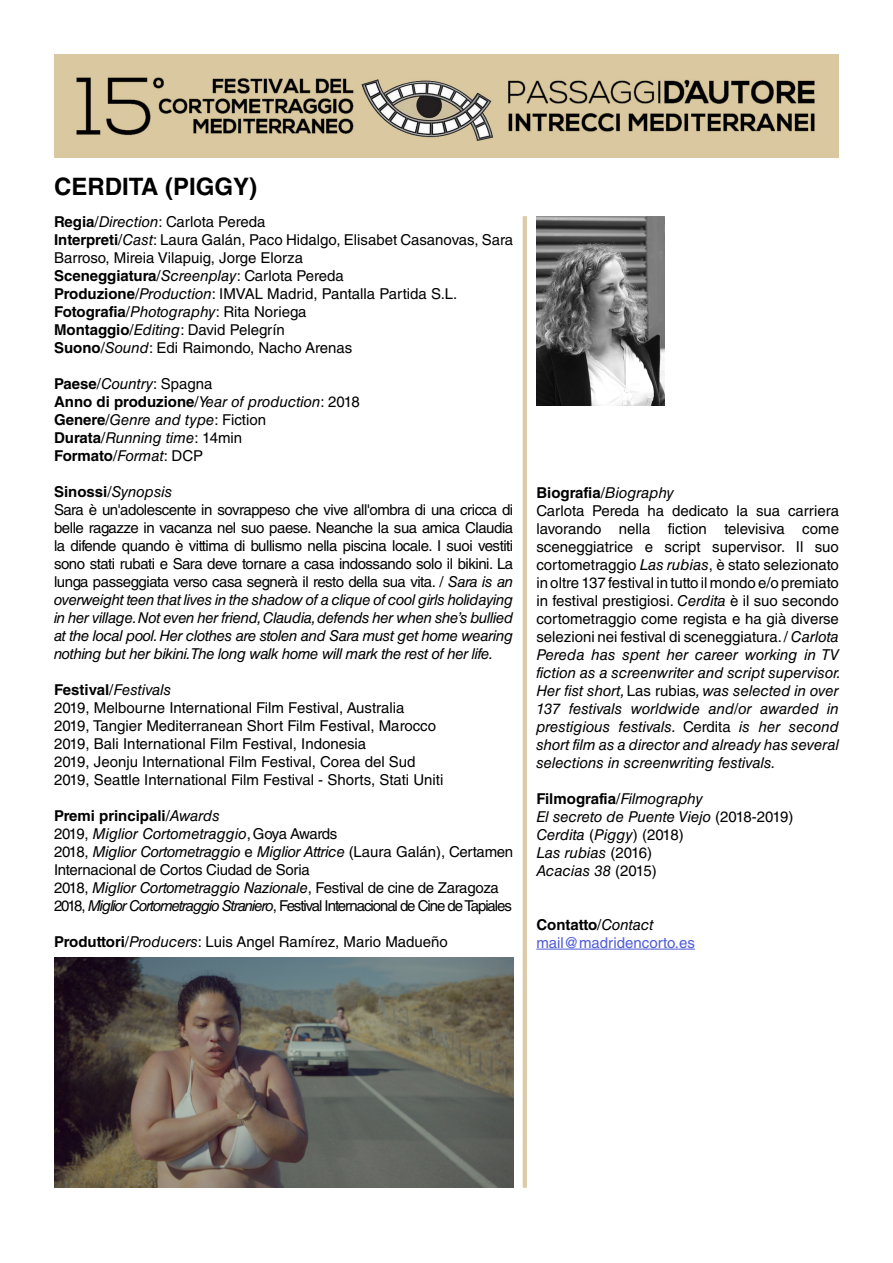
<style>
.page{position:relative;width:893px;height:1263px;background:#fff}
.page>*{position:absolute;margin:0;border:0;box-sizing:border-box;transform-origin:0 0}
.t1{font:700 24px "Helvetica LT Std";color:#000}
.t2{font:15px/18px "Helvetica LT Std";color:#000}
.t3{font:italic 15px "Helvetica LT Std";color:#000}
.t4{font:15px/18px "Helvetica LT Std";letter-spacing:-.02em;color:#000}
.t5{font:700 15px "Helvetica LT Std";color:#000}
.t6{font:15px "Helvetica LT Std";letter-spacing:-.07em;color:#000}
.t7{font:15px "Helvetica LT Std";color:#4f5cd6}
.s1{font-weight:700}
.s2{font-style:italic}
.s3{font-weight:400}
.s4{font-weight:400;font-style:italic}
.s5{font-weight:700;font-style:normal}
.s6{font-style:normal}
</style>
<div class="page">
<hr style="left:523px;top:216px;width:4px;height:972px;background:#ddcba8">
<div style="left:54px;top:54px;width:785px;height:103px;background:#dac8a0"></div>
<img style="left:76px;top:77px;width:739px;height:64px">
<img style="left:536px;top:216px;width:128px;height:189px">
<img style="left:54px;top:957px;width:459px;height:231px">
<hr style="left:536px;top:949px;width:159px;height:1px;background:#4f5cd6">
<p class="t1" style="left:54px;top:172px;width:205px">CERDITA (PIGGY)</p>
<p class="t2" style="left:54px;top:213px;width:213px"><span class="s1">Regia</span>/<span class="s2">Direction</span>: Carlota Pereda</p>
<p class="t2" style="left:54px;top:231px;width:461px"><span class="s1">Interpreti</span>/<span class="s2">Cast</span>: Laura Galán, Paco Hidalgo, Elisabet Casanovas, Sara<br>Barroso, Mireia Vilapuig, Jorge Elorza</p>
<p class="t2" style="left:54px;top:267px;width:291px"><span class="s1">Sceneggiatura</span>/<span class="s2">Screenplay</span>: Carlota Pereda</p>
<p class="t2" style="left:54px;top:285px;width:405px"><span class="s1">Produzione</span>/<span class="s2">Production</span>: IMVAL Madrid, Pantalla Partida S.L.</p>
<p class="t2" style="left:54px;top:303px;width:254px"><span class="s1">Fotografia</span>/<span class="s2">Photography</span>: Rita Noriega</p>
<p class="t2" style="left:54px;top:321px;width:232px"><span class="s1">Montaggio</span>/<span class="s2">Editing</span>: David Pelegrín</p>
<p class="t2" style="left:54px;top:339px;width:300px"><span class="s1">Suono</span>/<span class="s2">Sound</span>: Edi Raimondo, Nacho Arenas</p>
<p class="t2" style="left:54px;top:375px;width:160px"><span class="s1">Paese</span>/<span class="s2">Country</span>: Spagna</p>
<p class="t5" style="left:54px;top:392px;width:307px">Anno di produzione<span class="s3">/</span><span class="s4">Year of production</span><span class="s3">: 2018</span></p>
<p class="t3" style="left:54px;top:411px;width:213px"><span class="s5">Genere</span><span class="s6">/</span>Genre and type<span class="s6">: Fiction</span></p>
<p class="t3" style="left:54px;top:429px;width:190px"><span class="s5">Durata</span><span class="s6">/</span>Running time<span class="s6">: 14min</span></p>
<p class="t5" style="left:54px;top:446px;width:151px">Formato<span class="s3">/</span><span class="s4">Format</span><span class="s3">: DCP</span></p>
<p class="t3" style="left:54px;top:483px;width:120px"><span class="s5">Sinossi</span><span class="s6">/</span>Synopsis</p>
<p class="t2" style="left:54px;top:501px;width:461px;text-align:justify">Sara è un'adolescente in sovrappeso che vive all'ombra di una cricca di belle ragazze in vacanza nel suo paese. Neanche la sua amica Claudia la difende quando è vittima di bullismo nella piscina locale. I suoi vestiti sono stati rubati e Sara deve tornare a casa indossando solo il bikini. La lunga passeggiata verso casa segnerà il resto della sua vita. / <span class="s2">Sara is an overweight teen that lives in the shadow of a clique of cool girls holidaying in her village. Not even her friend, Claudia, defends her when she’s bullied at the local pool. Her clothes are stolen and Sara must get home wearing nothing but her bikini.The long walk home will mark the rest of her life.</span></p>
<p class="t3" style="left:54px;top:681px;width:119px"><span class="s5">Festival</span><span class="s6">/</span>Festivals</p>
<p class="t2" style="left:54px;top:699px;width:352px">2019, Melbourne International Film Festival, Australia</p>
<p class="t2" style="left:54px;top:717px;width:384px">2019, Tangier Mediterranean Short Film Festival, Marocco</p>
<p class="t2" style="left:54px;top:735px;width:314px">2019, Bali International Film Festival, Indonesia</p>
<p class="t2" style="left:54px;top:753px;width:363px">2019, Jeonju International Film Festival, Corea del Sud</p>
<p class="t2" style="left:54px;top:771px;width:391px">2019, Seattle International Film Festival - Shorts, Stati Uniti</p>
<p class="t5" style="left:54px;top:806px;width:167px">Premi principali<span class="s3">/</span><span class="s4">Awards</span></p>
<p class="t3" style="left:54px;top:825px;width:285px"><span class="s6">2019,</span> Miglior Cortometraggio<span class="s6">, Goya Awards</span></p>
<p class="t4" style="left:54px;top:843px;width:461px">2018, <span class="s2">Miglior Cortometraggio</span> e <span class="s2">Miglior Attrice</span> (Laura Galán), Certamen<br>Internacional de Cortos Ciudad de Soria</p>
<p class="t4" style="left:54px;top:879px;width:446px">2018, <span class="s2">Miglior Cortometraggio Nazionale</span>, Festival de cine de Zaragoza</p>
<p class="t6" style="left:54px;top:897px;width:459px">2018, <span class="s2">Miglior Cortometraggio Straniero</span>, Festival Internacional de Cine de Tapiales</p>
<p class="t2" style="left:54px;top:933px;width:395px"><span class="s1">Produttori</span>/<span class="s2">Producers</span>: Luis Angel Ramírez, Mario Madueño</p>
<p class="t5" style="left:536px;top:483px;width:139px">Biografia<span class="s3">/</span><span class="s4">Biography</span></p>
<p class="t2" style="left:536px;top:501px;width:306px">Carlota Pereda ha dedicato la sua carriera lavorando nella fiction televisiva come sceneggiatrice e script supervisor. Il suo cortometraggio <span class="s2">Las rubias</span>, è stato selezionato in oltre 137 festival in tutto il mondo e/o premiato in festival prestigiosi. <span class="s2">Cerdita</span> è il suo secondo cortometraggio come regista e ha già diverse selezioni nei festival di sceneggiatura. / <span class="s2">Carlota Pereda has spent her career working in TV fiction as a screenwriter and script supervisor.<br>Her fist short,</span> Las rubias<span class="s2">, was selected in over 137 festivals worldwide and/or awarded in prestigious festivals.</span> Cerdita <span class="s2">is her second short film as a director and already has several selections in screenwriting festivals.</span></p>
<p class="t5" style="left:536px;top:789px;width:168px">Filmografia<span class="s3">/</span><span class="s4">Filmography</span></p>
<p class="t3" style="left:536px;top:808px;width:259px">El secreto de Puente Viejo <span class="s6">(2018-2019)</span></p>
<p class="t3" style="left:536px;top:826px;width:149px">Cerdita <span class="s6">(</span>Piggy<span class="s6">) (2018)</span></p>
<p class="t3" style="left:536px;top:844px;width:117px">Las rubias <span class="s6">(2016)</span></p>
<p class="t3" style="left:536px;top:862px;width:122px">Acacias 38 <span class="s6">(2015)</span></p>
<p class="t5" style="left:536px;top:915px;width:119px">Contatto<span class="s3">/</span><span class="s4">Contact</span></p>
<p class="t7" style="left:536px;top:934px;width:160px">mail@madridencorto.es</p>
</div>
